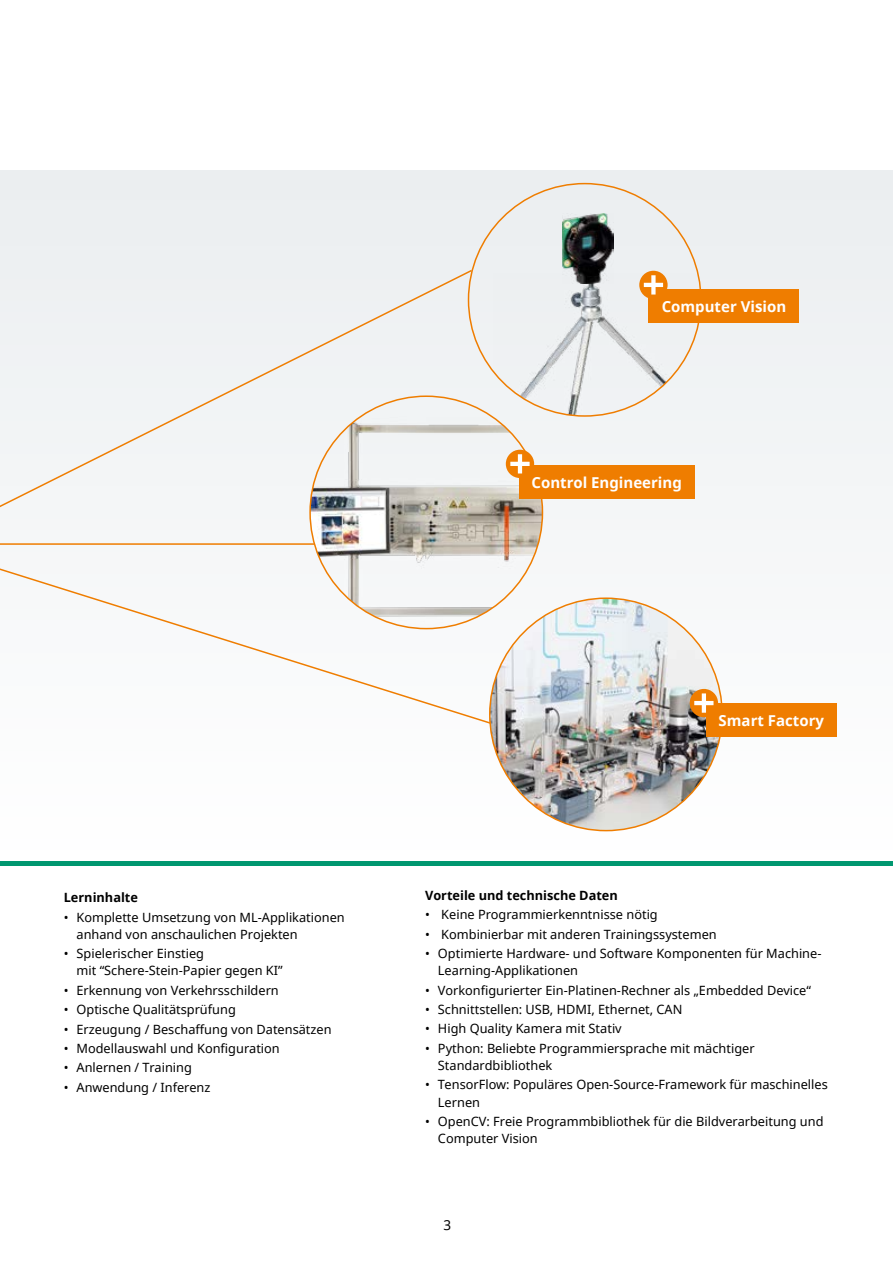
<style>
.page{position:relative;width:893px;height:1263px;background:#fff}
.page>*{position:absolute;margin:0;border:0;box-sizing:border-box;transform-origin:0 0}
.t1{font:700 15px "Noto Sans";color:#fff}
.t2{font:13.5px "Noto Sans";color:#000}
.t3{font:12.75px/17.2px "Noto Sans";color:#000}
.t4{font:700 12.75px "Noto Sans";color:#000}
</style>
<div class="page">
<div style="left:0;top:170px;width:893px;height:691px;background:#f5f6f7"></div>
<hr style="left:0;top:861px;width:893px;height:4px;background:#009770">
<img style="left:492px;top:273px;width:209px;height:143px">
<img style="left:563px;top:213px;width:51px;height:70px">
<img style="left:473px;top:416px;width:69px;height:213px">
<img style="left:490px;top:598px;width:232px;height:233px;border-radius:116px">
<div style="left:649px;top:290px;width:150px;height:33px;background:#ef7d00"></div>
<div style="left:519px;top:466px;width:176px;height:33px;background:#ef7d00"></div>
<div style="left:706px;top:704px;width:131px;height:33px;background:#ef7d00"></div>
<div style="left:639px;top:271px;width:29px;height:28px;background:#ef7d00;border-radius:50%"></div>
<svg style="left:644px;top:275px;width:19px;height:20px"></svg>
<div style="left:506px;top:450px;width:28px;height:28px;background:#ef7d00;border-radius:50%"></div>
<svg style="left:510px;top:454px;width:20px;height:19px"></svg>
<div style="left:690px;top:689px;width:28px;height:28px;background:#ef7d00;border-radius:50%"></div>
<svg style="left:694px;top:693px;width:19px;height:20px"></svg>
<svg style="left:0;top:269px;width:473px;height:275px"></svg>
<svg style="left:0;top:544px;width:492px;height:181px"></svg>
<hr style="left:0;top:543px;width:315px;height:2px;background:#ef7d00">
<p class="t1" style="left:662px;top:296px;width:126px">Computer Vision</p>
<p class="t1" style="left:531px;top:472px;width:152px">Control Engineering</p>
<p class="t4" style="left:64px;top:888px;width:76px">Lerninhalte</p>
<p class="t3" style="left:77px;top:908px;width:270px;text-indent:-13px">• Komplette Umsetzung von ML-Applikationen anhand von anschaulichen Projekten</p>
<p class="t3" style="left:77px;top:944px;width:208px;text-indent:-13px">• Spielerischer Einstieg<br>mit “Schere-Stein-Papier gegen KI”</p>
<p class="t3" style="left:64px;top:981px;width:217px">• Erkennung von Verkehrsschildern</p>
<p class="t3" style="left:64px;top:1000px;width:174px">• Optische Qualitätsprüfung</p>
<p class="t3" style="left:64px;top:1020px;width:269px">• Erzeugung / Beschaffung von Datensätzen</p>
<p class="t3" style="left:64px;top:1039px;width:218px">• Modellauswahl und Konfiguration</p>
<p class="t3" style="left:64px;top:1059px;width:130px">• Anlernen / Training</p>
<p class="t3" style="left:64px;top:1078px;width:148px">• Anwendung / Inferenz</p>
<p class="t1" style="left:719px;top:710px;width:107px">Smart Factory</p>
<p class="t4" style="left:425px;top:886px;width:194px">Vorteile und technische Daten</p>
<p class="t3" style="left:425px;top:905px;width:234px">• Keine Programmierkenntnisse nötig</p>
<p class="t3" style="left:425px;top:925px;width:293px">• Kombinierbar mit anderen Trainingssystemen</p>
<p class="t3" style="left:438px;top:944px;width:385px;text-indent:-13px">• Optimierte Hardware- und Software Komponenten für Machine-<br>Learning-Applikationen</p>
<p class="t3" style="left:425px;top:981px;width:387px">• Vorkonfigurierter Ein-Platinen-Rechner als „Embedded Device“</p>
<p class="t3" style="left:425px;top:1000px;width:259px">• Schnittstellen: USB, HDMI, Ethernet, CAN</p>
<p class="t3" style="left:425px;top:1020px;width:198px">• High Quality Kamera mit Stativ</p>
<p class="t3" style="left:438px;top:1039px;width:318px;text-indent:-13px">• Python: Beliebte Programmiersprache mit mächtiger<br>Standardbibliothek</p>
<p class="t3" style="left:438px;top:1076px;width:391px;text-indent:-13px">• TensorFlow: Populäres Open-Source-Framework für maschinelles<br>Lernen</p>
<p class="t3" style="left:438px;top:1112px;width:387px;text-indent:-13px">• OpenCV: Freie Programmbibliothek für die Bildverarbeitung und<br>Computer Vision</p>
<p class="t2" style="left:443px;top:1216px;width:9px">3</p>
</div>
